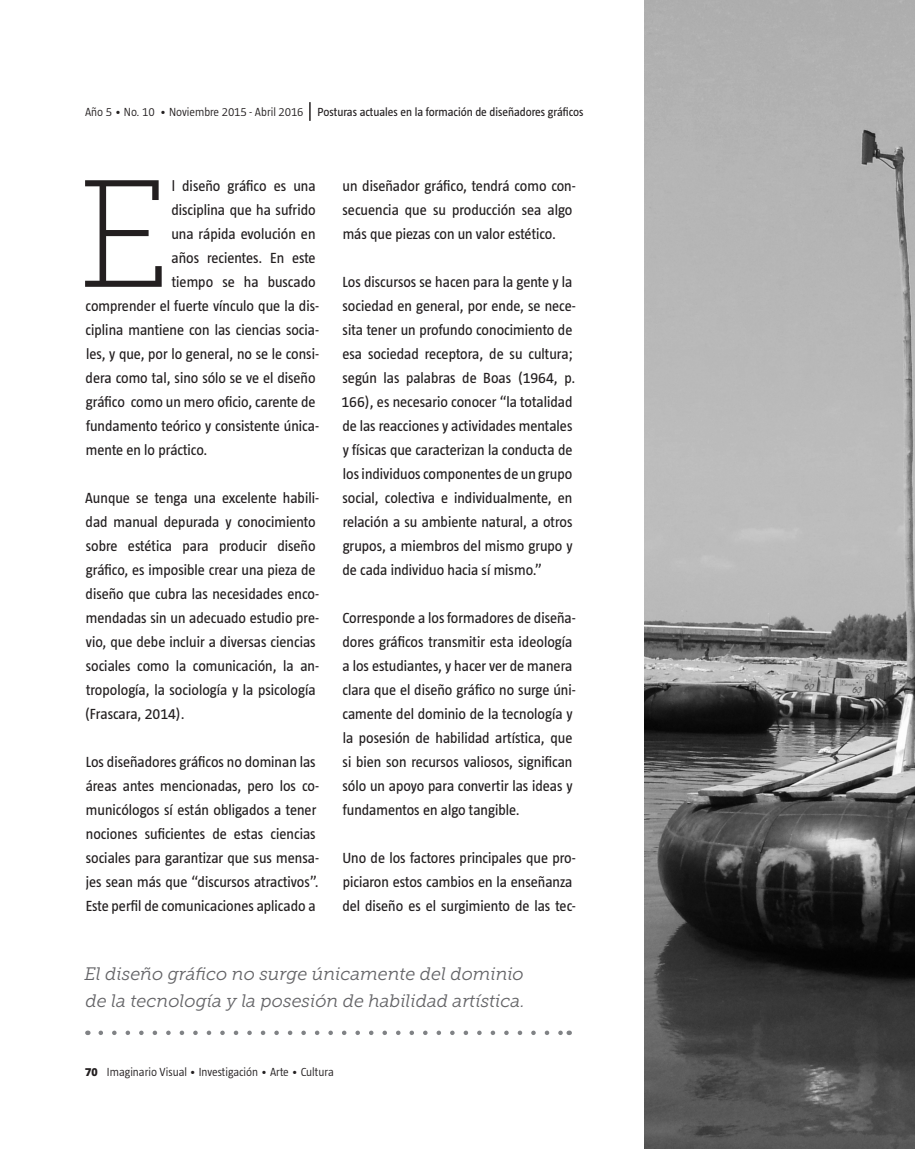
<style>
.page{position:relative;width:915px;height:1149px;background:#fff}
.page>*{position:absolute;margin:0;border:0;box-sizing:border-box;transform-origin:0 0}
.t1{font:152.1px "Museo Slab 100";color:#231f20}
.Fornato_Texto_Normal{font:italic 18px "Museo Slab 300";color:#636366}
.t2{font:15px/24px "Taz Barcelona";color:#231f20}
.t3{font:300 12px "Taz Barcelona";color:#231f20}
.t4{font:12px "Taz Barcelona";color:#231f20}
.s1{font-weight:800}
</style>
<div class="page">
<svg style="left:309px;top:102px;width:1px;height:19px"></svg>
<svg style="left:101px;top:1030px;width:461px;height:4px"></svg>
<img style="left:644px;top:0;width:270px;height:1148px">
<p class="t3" style="left:85px;top:106px;width:220px">Año 5 • No. 10 • Noviembre 2015 - Abril 2016</p>
<p class="t4" style="left:317px;top:106px;width:267px">Posturas actuales en la formación de diseñadores gráficos</p>
<p class="t1" style="left:77px;top:153px;width:95px">E</p>
<p class="t2" style="left:172px;top:174px;width:145px">l diseño gráfico es una</p>
<p class="t2" style="left:171px;top:198px;width:146px">disciplina que ha sufrido</p>
<p class="t2" style="left:171px;top:222px;width:146px">una rápida evolución en</p>
<p class="t2" style="left:171px;top:246px;width:146px">años recientes. En este</p>
<p class="t2" style="left:172px;top:270px;width:145px">tiempo se ha buscado</p>
<p class="t2" style="left:86px;top:294px;width:235px">comprender el fuerte vínculo que la dis-</p>
<p class="t2" style="left:86px;top:318px;width:235px">ciplina mantiene con las ciencias socia-</p>
<p class="t2" style="left:86px;top:342px;width:234px">les, y que, por lo general, no se le consi-</p>
<p class="t2" style="left:86px;top:366px;width:231px">dera como tal, sino sólo se ve el diseño</p>
<p class="t2" style="left:86px;top:390px;width:231px">gráfico como un mero oficio, carente de</p>
<p class="t2" style="left:86px;top:414px;width:234px">fundamento teórico y consistente única-</p>
<p class="t2" style="left:86px;top:438px;width:123px">mente en lo práctico.</p>
<p class="t2" style="left:85px;top:486px;width:235px">Aunque se tenga una excelente habili&shy;dad manual depurada y conocimiento sobre estética para producir diseño gráfico, es imposible crear una pieza de diseño que cubra las necesidades enco&shy;mendadas sin un adecuado estudio pre&shy;vio, que debe incluir a diversas ciencias sociales como la comunicación, la an&shy;tropología, la sociología y la psicología (Frascara, 2014).</p>
<p class="t2" style="left:86px;top:750px;width:235px">Los diseñadores gráficos no dominan las áreas antes mencionadas, pero los co&shy;municólogos sí están obligados a tener nociones suficientes de estas ciencias sociales para garantizar que sus mensa&shy;jes sean más que “discursos atractivos”.<br>Este perfil de comunicaciones aplicado a</p>
<p class="t2" style="left:342px;top:174px;width:235px">un diseñador gráfico, tendrá como con&shy;secuencia que su producción sea algo más que piezas con un valor estético.</p>
<p class="t2" style="left:341px;top:270px;width:236px">Los discursos se hacen para la gente y la sociedad en general, por ende, se nece&shy;sita tener un profundo conocimiento de esa sociedad receptora, de su cultura; según las palabras de Boas (1964, p.<br>166), es necesario conocer “la totalidad de las reacciones y actividades mentales y físicas que caracterizan la conducta de los individuos componentes de un grupo social, colectiva e individualmente, en relación a su ambiente natural, a otros grupos, a miembros del mismo grupo y de cada individuo hacia sí mismo.”</p>
<p class="t2" style="left:342px;top:606px;width:235px">Corresponde a los formadores de diseña&shy;dores gráficos transmitir esta ideología a los estudiantes, y hacer ver de manera clara que el diseño gráfico no surge úni&shy;camente del dominio de la tecnología y la posesión de habilidad artística, que si bien son recursos valiosos, significan sólo un apoyo para convertir las ideas y fundamentos en algo tangible.</p>
<p class="t2" style="left:342px;top:846px;width:235px">Uno de los factores principales que pro&shy;piciaron estos cambios en la enseñanza del diseño es el surgimiento de las tec-</p>
<p class="Fornato_Texto_Normal" style="left:84px;top:963px;width:440px">El diseño gráfico no surge únicamente del dominio</p>
<p class="Fornato_Texto_Normal" style="left:86px;top:990px;width:440px">de la tecnología y la posesión de habilidad artística.</p>
<p class="t3" style="left:85px;top:1064px;width:250px"><span class="s1">70</span> Imaginario Visual • Investigación • Arte • Cultura</p>
</div>
